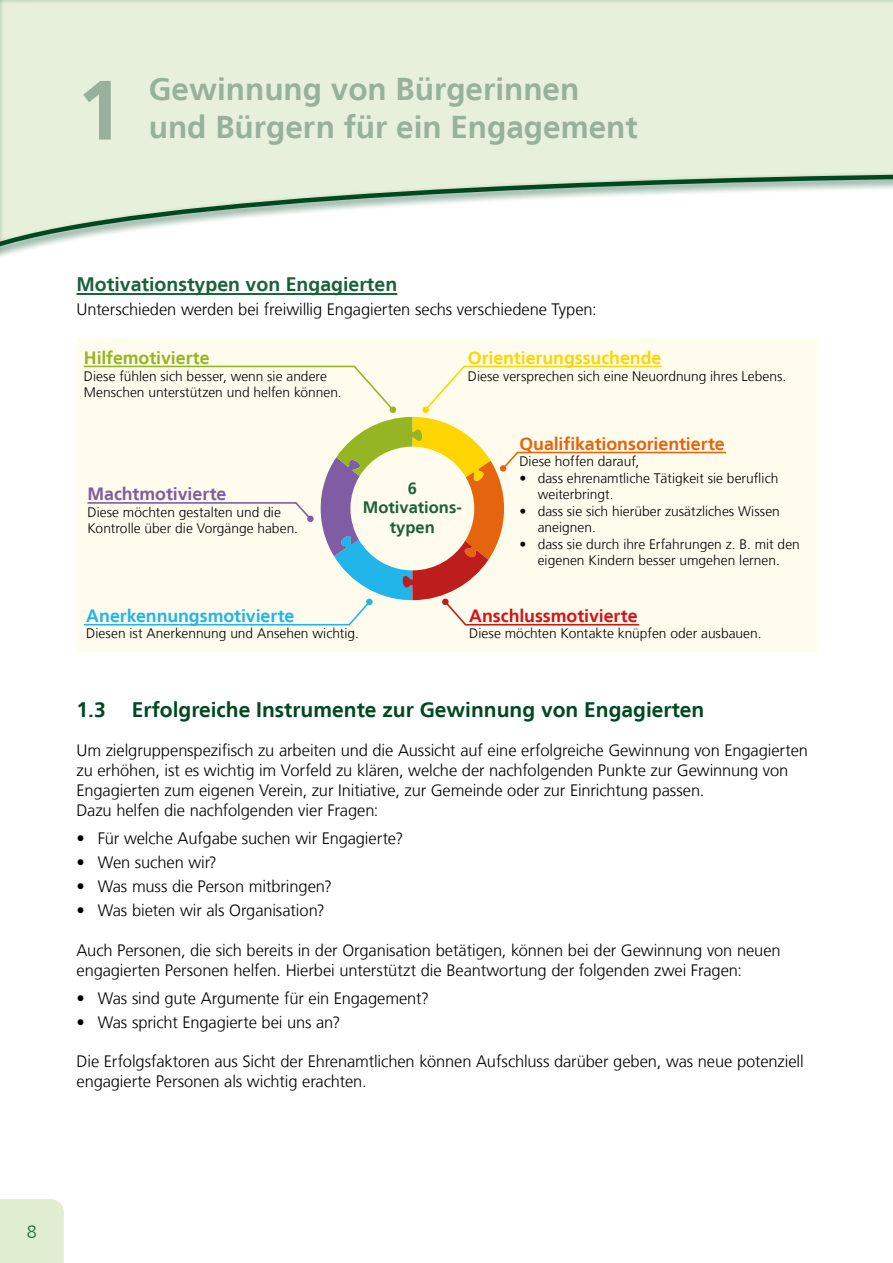
<style>
.page{position:relative;width:893px;height:1263px;background:#fff}
.page>*{position:absolute;margin:0;border:0;box-sizing:border-box;transform-origin:0 0}
.t1{font:700 84px "Frutiger LT";color:#99b09a}
._1__Kapitelüberschri{font:700 31.5px "Frutiger LT";color:#99b09a}
._1_1_Kapitelüberschr{font:700 21px "Frutiger LT";color:#004920}
._2__Überschrift{font:700 19.5px "Frutiger LT";color:#196239}
.t2{font:300 18px "Frutiger LT";color:#196837}
.t3{font:700 17.85px "Frutiger LT";letter-spacing:-.005em;color:#e4650e}
.t4{font:700 17.85px "Frutiger LT";letter-spacing:-.005em;color:#21b5ea}
.t5{font:700 17.85px "Frutiger LT";color:#ffd500}
.t6{font:700 17.85px "Frutiger LT";color:#d51317}
.t7{font:700 17.85px "Frutiger LT";letter-spacing:-.005em;color:#96b522}
.t8{font:700 17.85px "Frutiger LT";letter-spacing:-.005em;color:#7f5ca3}
.Fließtext{font:300 16.5px/19.8px "Frutiger LT";letter-spacing:-.005em;color:#000}
.t9{font:700 16.5px/19.8px "Frutiger LT";color:#196239;text-align:center}
.t10{font:300 13.8px/16.5px "Frutiger LT";color:#000}
</style>
<div class="page">
<svg style="left:0;top:0;width:893px;height:252px"></svg>
<div style="left:0;top:1199px;width:64px;height:64px;background:#e0edd0"></div>
<hr style="left:77px;top:293px;width:320px;height:2px;background:#196239">
<div style="left:77px;top:338px;width:739px;height:314px;background:#fffbed"></div>
<svg style="left:83px;top:365px;width:644px;height:261px"></svg>
<div style="left:307px;top:516px;width:7px;height:6px;background:#7f5ca3;border-radius:50%"></div>
<p class="t1" style="left:77px;top:61px;width:48px">1</p>
<p class="_1__Kapitelüberschri" style="left:149px;top:71px;width:432px">Gewinnung von Bürgerinnen</p>
<p class="_1__Kapitelüberschri" style="left:149px;top:109px;width:490px">und Bürgern für ein Engagement</p>
<p class="_2__Überschrift" style="left:77px;top:273px;width:322px">Motivationstypen von Engagierten</p>
<p class="Fließtext" style="left:77px;top:300px;width:522px">Unterschieden werden bei freiwillig Engagierten sechs verschiedene Typen:</p>
<p class="t5" style="left:468px;top:347px;width:195px">Orientierungssuchende</p>
<p class="t10" style="left:468px;top:368px;width:320px">Diese versprechen sich eine Neuordnung ihres Lebens.</p>
<p class="t7" style="left:84px;top:347px;width:127px">Hilfemotivierte</p>
<p class="t10" style="left:84px;top:368px;width:259px">Diese fühlen sich besser, wenn sie andere<br>Menschen unterstützen und helfen können.</p>
<p class="t8" style="left:87px;top:484px;width:140px">Machtmotivierte</p>
<p class="t10" style="left:87px;top:504px;width:212px">Diese möchten gestalten und die<br>Kontrolle über die Vorgänge haben.</p>
<p class="t9" style="left:363px;top:478px;width:100px">6<br>Motivations&shy;typen</p>
<p class="t3" style="left:519px;top:433px;width:207px">Qualifikationsorientierte</p>
<p class="t10" style="left:519px;top:454px;width:121px">Diese hoffen darauf,</p>
<p class="t10" style="left:538px;top:470px;width:242px;text-indent:-18px">• dass ehrenamtliche Tätigkeit sie beruflich weiterbringt.</p>
<p class="t10" style="left:538px;top:503px;width:244px;text-indent:-18px">• dass sie sich hierüber zusätzliches Wissen aneignen.</p>
<p class="t10" style="left:519px;top:536px;width:282px;text-align:center">• dass sie durch ihre Erfahrungen z. B. mit den eigenen Kindern besser umgehen lernen.</p>
<p class="t4" style="left:86px;top:605px;width:210px">Anerkennungsmotivierte</p>
<p class="t10" style="left:86px;top:626px;width:274px">Diesen ist Anerkennung und Ansehen wichtig.</p>
<p class="t6" style="left:469px;top:605px;width:170px">Anschlussmotivierte</p>
<p class="t10" style="left:469px;top:626px;width:294px">Diese möchten Kontakte knüpfen oder ausbauen.</p>
<p class="_1_1_Kapitelüberschr" style="left:77px;top:697px;width:629px">1.3 Erfolgreiche Instrumente zur Gewinnung von Engagierten</p>
<p class="Fließtext" style="left:77px;top:741px;width:733px">Um zielgruppenspezifisch zu arbeiten und die Aussicht auf eine erfolgreiche Gewinnung von Engagierten zu erhöhen, ist es wichtig im Vorfeld zu klären, welche der nachfolgenden Punkte zur Gewinnung von<br>Engagierten zum eigenen Verein, zur Initiative, zur Gemeinde oder zur Einrichtung passen.</p>
<p class="Fließtext" style="left:77px;top:800px;width:303px">Dazu helfen die nachfolgenden vier Fragen:</p>
<p class="Fließtext" style="left:77px;top:828px;width:328px">• Für welche Aufgabe suchen wir Engagierte?</p>
<p class="Fließtext" style="left:77px;top:853px;width:142px">• Wen suchen wir?</p>
<p class="Fließtext" style="left:77px;top:877px;width:257px">• Was muss die Person mitbringen?</p>
<p class="Fließtext" style="left:77px;top:901px;width:250px">• Was bieten wir als Organisation?</p>
<p class="Fließtext" style="left:77px;top:940px;width:706px">Auch Personen, die sich bereits in der Organisation betätigen, können bei der Gewinnung von neuen engagierten Personen helfen. Hierbei unterstützt die Beantwortung der folgenden zwei Fragen:</p>
<p class="Fließtext" style="left:77px;top:988px;width:354px">• Was sind gute Argumente für ein Engagement?</p>
<p class="Fließtext" style="left:77px;top:1012px;width:265px">• Was spricht Engagierte bei uns an?</p>
<p class="Fließtext" style="left:77px;top:1052px;width:729px">Die Erfolgsfaktoren aus Sicht der Ehrenamtlichen können Aufschluss darüber geben, was neue potenziell engagierte Personen als wichtig erachten.</p>
<p class="t2" style="left:27px;top:1221px;width:12px">8</p>
</div>
